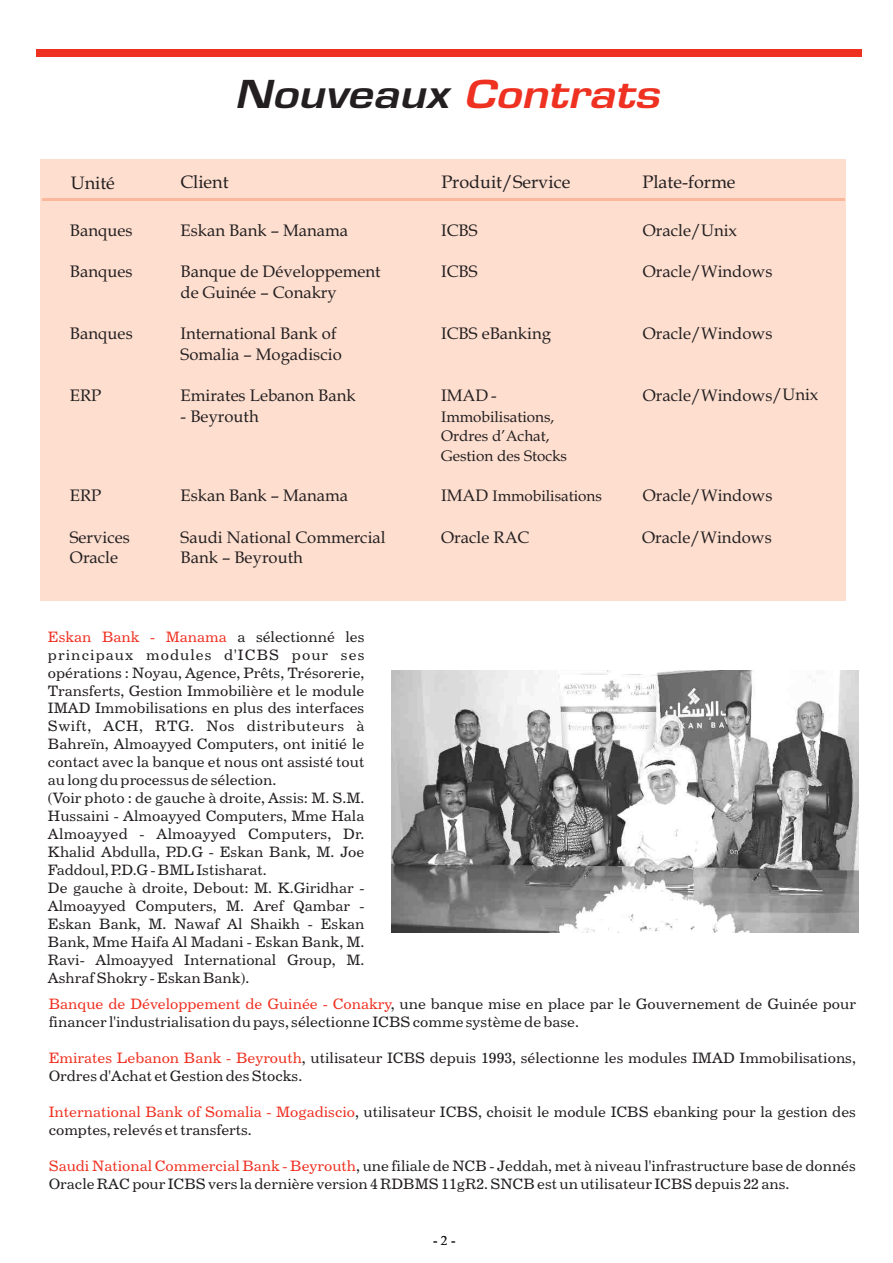
<style>
.page{position:relative;width:893px;height:1263px;background:#fff}
.page>*{position:absolute;margin:0;border:0;box-sizing:border-box;transform-origin:0 0}
.t1{font:italic 700 42.15px "Eurose";color:#231f20}
.t2{font:18px "Book Antiqua";color:#231f20}
.t3{font:16.65px "Book Antiqua";color:#231f20}
.t4{font:15.3px/19.4px "Book Antiqua";color:#231f20}
.t5{font:15px/18px "Century 731 BT Roman A";color:#231f20}
.t6{font:13.5px "Times New Roman";color:#231f20}
.s1{color:#ef3122}
.s2{font-size:16.5px}
.s3{font-size:16.65px}
</style>
<div class="page">
<div style="left:36px;top:49px;width:826px;height:7px;background:#ef3122"></div>
<div style="left:40px;top:159px;width:806px;height:442px;background:#fddecf"></div>
<hr style="left:42px;top:198px;width:803px;height:3px;background:#fab89c">
<img style="left:391px;top:671px;width:467px;height:261px">
<h1 class="t1" style="left:235px;top:71px;width:426px">Nouveaux <span class="s1">Contrats</span></h1>
<p class="t2" style="left:71px;top:176px;width:46px">Unité</p>
<p class="t2" style="left:180px;top:175px;width:50px">Client</p>
<p class="t2" style="left:441px;top:175px;width:130px">Produit/Service</p>
<p class="t2" style="left:642px;top:175px;width:95px">Plate-forme</p>
<p class="t3" style="left:70px;top:224px;width:64px">Banques</p>
<p class="t3" style="left:181px;top:224px;width:169px">Eskan Bank – Manama</p>
<p class="t3" style="left:441px;top:224px;width:38px">ICBS</p>
<p class="t3" style="left:643px;top:224px;width:96px">Oracle/Unix</p>
<p class="t3" style="left:70px;top:265px;width:64px">Banques</p>
<p class="t3" style="left:181px;top:265px;width:201px">Banque de Développement</p>
<p class="t3" style="left:441px;top:265px;width:38px">ICBS</p>
<p class="t3" style="left:643px;top:265px;width:131px">Oracle/Windows</p>
<p class="t3" style="left:181px;top:286px;width:158px">de Guinée – Conakry</p>
<p class="t3" style="left:70px;top:327px;width:64px">Banques</p>
<p class="t3" style="left:181px;top:327px;width:157px">International Bank of</p>
<p class="t3" style="left:441px;top:327px;width:111px">ICBS eBanking</p>
<p class="t3" style="left:643px;top:327px;width:131px">Oracle/Windows</p>
<p class="t3" style="left:181px;top:348px;width:163px">Somalia – Mogadiscio</p>
<p class="t3" style="left:70px;top:389px;width:33px">ERP</p>
<p class="t3" style="left:181px;top:389px;width:176px">Emirates Lebanon Bank</p>
<p class="t3" style="left:441px;top:389px;width:57px">IMAD -</p>
<p class="t3" style="left:643px;top:389px;width:177px">Oracle/Windows<span class="s2">/Unix</span></p>
<p class="t3" style="left:181px;top:410px;width:80px">- Beyrouth</p>
<p class="t4" style="left:441px;top:409px;width:127px">Immobilisations,<br>Ordres d’Achat,<br>Gestion des Stocks</p>
<p class="t3" style="left:70px;top:489px;width:33px">ERP</p>
<p class="t3" style="left:181px;top:489px;width:169px">Eskan Bank – Manama</p>
<p class="t4" style="left:441px;top:488px;width:162px"><span class="s3">IMAD</span> Immobilisations</p>
<p class="t3" style="left:643px;top:489px;width:131px">Oracle/Windows</p>
<p class="t3" style="left:70px;top:531px;width:61px">Services</p>
<p class="t3" style="left:181px;top:531px;width:207px">Saudi National Commercial</p>
<p class="t3" style="left:441px;top:531px;width:90px">Oracle RAC</p>
<p class="t3" style="left:642px;top:531px;width:131px">Oracle/Windows</p>
<p class="t3" style="left:70px;top:551px;width:50px">Oracle</p>
<p class="t3" style="left:181px;top:551px;width:124px">Bank – Beyrouth</p>
<p class="t5" style="left:48px;top:629px;width:318px"><span class="s1">Eskan Bank - Manama</span> a sélectionné les principaux modules d'ICBS pour ses opérations : Noyau, Agence, Prêts, Trésorerie, Transferts, Gestion Immobilière et le module IMAD Immobilisations en plus des interfaces Swift, ACH, RTG. Nos distributeurs à Bahreïn, Almoayyed Computers, ont initié le contact avec la banque et nous ont assisté tout au long du processus de sélection.<br>(Voir photo : de gauche à droite, Assis: M. S.M.<br>Hussaini - Almoayyed Computers, Mme Hala Almoayyed - Almoayyed Computers, Dr.<br>Khalid Abdulla, P.D.G - Eskan Bank, M. Joe Faddoul, P.D.G - BML Istisharat.<br>De gauche à droite, Debout: M. K.Giridhar - Almoayyed Computers, M. Aref Qambar - Eskan Bank, M. Nawaf Al Shaikh - Eskan Bank, Mme Haifa Al Madani - Eskan Bank, M.<br>Ravi- Almoayyed International Group, M.<br>Ashraf Shokry - Eskan Bank).</p>
<p class="t5" style="left:49px;top:996px;width:809px"><span class="s1">Banque de Développement de Guinée - Conakry</span>, une banque mise en place par le Gouvernement de Guinée pour</p>
<p class="t5" style="left:49px;top:1014px;width:532px">financer l'industrialisation du pays, sélectionne ICBS comme système de base.</p>
<p class="t5" style="left:49px;top:1050px;width:809px"><span class="s1">Emirates Lebanon Bank - Beyrouth</span>, utilisateur ICBS depuis 1993, sélectionne les modules IMAD Immobilisations,</p>
<p class="t5" style="left:49px;top:1068px;width:255px">Ordres d'Achat et Gestion des Stocks.</p>
<p class="t5" style="left:49px;top:1104px;width:809px"><span class="s1">International Bank of Somalia - Mogadiscio</span>, utilisateur ICBS, choisit le module ICBS ebanking pour la gestion des</p>
<p class="t5" style="left:49px;top:1122px;width:205px">comptes, relevés et transferts.</p>
<p class="t5" style="left:49px;top:1158px;width:809px"><span class="s1">Saudi National Commercial Bank - Beyrouth</span>, une filiale de NCB - Jeddah, met à niveau l'infrastructure base de donnés</p>
<p class="t5" style="left:49px;top:1176px;width:742px">Oracle RAC pour ICBS vers la dernière version 4 RDBMS 11gR2. SNCB est un utilisateur ICBS depuis 22 ans.</p>
<p class="t6" style="left:433px;top:1236px;width:24px">- 2 -</p>
</div>
